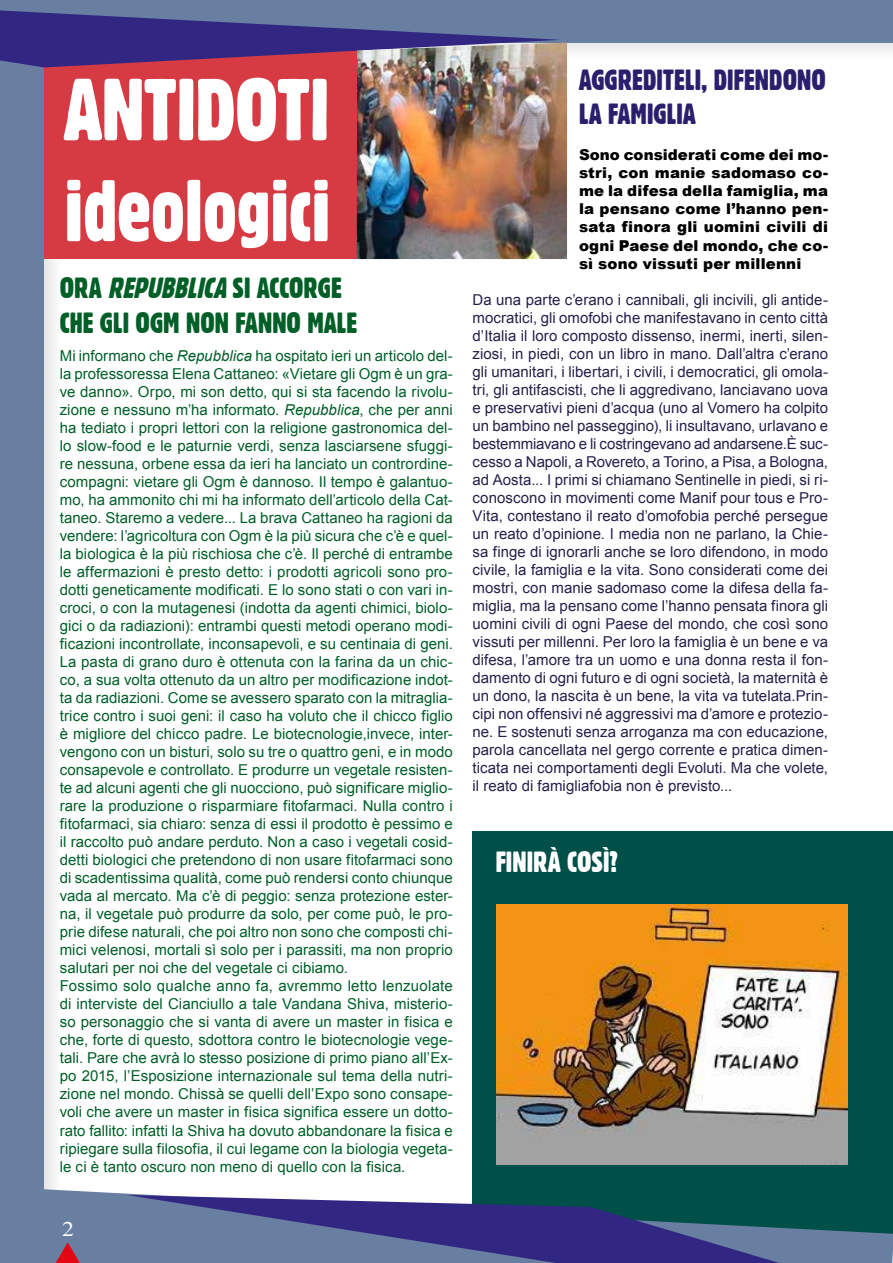
<style>
.page{position:relative;width:893px;height:1263px;background:#fff}
.page>*{position:absolute;margin:0;border:0;box-sizing:border-box;transform-origin:0 0}
.t1{font:85.5px "Gothic 821 Condensed BT";letter-spacing:-.005em;color:#fff}
.t2{font:84px "Gothic 821 Condensed BT";letter-spacing:-.01em;color:#fff}
.t3{font:28.5px/34.2px "Gothic 821 Condensed BT";color:#005f27}
.t4{font:28.5px/34.2px "Gothic 821 Condensed BT";color:#2a1f6d}
.t5{font:28.5px "Gothic 821 Condensed BT";letter-spacing:-.005em;color:#fff}
.t6{font:20.7px "Times New Roman";color:#fff;scale:1.16 1}
.t7{font:15px/18px "Arial";letter-spacing:.005em;color:#005f27}
.t8{font:15px/18px "Arial";color:#25204c;text-align:justify}
.t9{font:900 15px/18px "Arial";letter-spacing:.01em;color:#000;text-align:justify}
.s1{font-style:italic}
</style>
<div class="page">
<div style="left:472px;top:831px;width:421px;height:412px;background:#004f48"></div>
<div style="left:0;top:0;width:893px;height:61px;background:#f5f5f5"></div>
<div style="left:0;top:250px;width:64px;height:959px;background:linear-gradient(to bottom,#f3f3f3,#f3f3f3)"></div>
<div style="left:39px;top:47px;width:323px;height:212px;background:#d63b44"></div>
<div style="left:0;top:0;width:893px;height:43px;background:#697fa2"></div>
<div style="left:0;top:0;width:43px;height:1263px;background:#697fa2"></div>
<svg style="left:43px;top:1187px;width:850px;height:76px;fill:#697fa2"></svg>
<svg style="left:127px;top:1195px;width:652px;height:68px"></svg>
<svg style="left:0;top:10px;width:560px;height:57px"></svg>
<svg style="left:56px;top:1242px;width:24px;height:21px"></svg>
<img style="left:357px;top:43px;width:210px;height:216px">
<img style="left:496px;top:904px;width:351px;height:260px">
<h1 class="t1" style="left:64px;top:58px;width:267px">ANTIDOTI</h1>
<h2 class="t2" style="left:64px;top:160px;width:268px">IDEOLOGICI</h2>
<h3 class="t3" style="left:60px;top:271px;width:288px">ORA <span class="s1">REPUBBLICA</span> SI ACCORGE<br>CHE GLI OGM NON FANNO MALE</h3>
<p class="t7" style="left:60px;top:347px;width:395px">Mi informano che <span class="s1">Repubblica</span> ha ospitato ieri un articolo del&shy;la professoressa Elena Cattaneo: «Vietare gli Ogm è un gra&shy;ve danno». Orpo, mi son detto, qui si sta facendo la rivolu&shy;zione e nessuno m’ha informato. <span class="s1">Repubblica</span>, che per anni ha tediato i propri lettori con la religione gastronomica del&shy;lo slow-food e le paturnie verdi, senza lasciarsene sfuggi&shy;re nessuna, orbene essa da ieri ha lanciato un contrordine&shy;compagni: vietare gli Ogm è dannoso. Il tempo è galantuo&shy;mo, ha ammonito chi mi ha informato dell’articolo della Cat&shy;taneo. Staremo a vedere... La brava Cattaneo ha ragioni da vendere: l’agricoltura con Ogm è la più sicura che c’è e quel&shy;la biologica è la più rischiosa che c’è. Il perché di entrambe le affermazioni è presto detto: i prodotti agricoli sono pro&shy;dotti geneticamente modificati. E lo sono stati o con vari in&shy;croci, o con la mutagenesi (indotta da agenti chimici, biolo&shy;gici o da radiazioni): entrambi questi metodi operano modi&shy;ficazioni incontrollate, inconsapevoli, e su centinaia di geni.<br>La pasta di grano duro è ottenuta con la farina da un chic&shy;co, a sua volta ottenuto da un altro per modificazione indot&shy;ta da radiazioni. Come se avessero sparato con la mitraglia&shy;trice contro i suoi geni: il caso ha voluto che il chicco figlio è migliore del chicco padre. Le biotecnologie,invece, inter&shy;vengono con un bisturi, solo su tre o quattro geni, e in modo consapevole e controllato. E produrre un vegetale resisten&shy;te ad alcuni agenti che gli nuocciono, può significare miglio&shy;rare la produzione o risparmiare fitofarmaci. Nulla contro i fitofarmaci, sia chiaro: senza di essi il prodotto è pessimo e il raccolto può andare perduto. Non a caso i vegetali cosid&shy;detti biologici che pretendono di non usare fitofarmaci sono di scadentissima qualità, come può rendersi conto chiunque vada al mercato. Ma c’è di peggio: senza protezione ester&shy;na, il vegetale può produrre da solo, per come può, le pro&shy;prie difese naturali, che poi altro non sono che composti chi&shy;mici velenosi, mortali sì solo per i parassiti, ma non proprio salutari per noi che del vegetale ci cibiamo.<br>Fossimo solo qualche anno fa, avremmo letto lenzuolate di interviste del Cianciullo a tale Vandana Shiva, misterio&shy;so personaggio che si vanta di avere un master in fisica e che, forte di questo, sdottora contro le biotecnologie vege&shy;tali. Pare che avrà lo stesso posizione di primo piano all’Ex&shy;po 2015, l’Esposizione internazionale sul tema della nutri&shy;zione nel mondo. Chissà se quelli dell’Expo sono consape&shy;voli che avere un master in fisica significa essere un dotto&shy;rato fallito: infatti la Shiva ha dovuto abbandonare la fisica e ripiegare sulla filosofia, il cui legame con la biologia vegeta&shy;le ci è tanto oscuro non meno di quello con la fisica.</p>
<h3 class="t6" style="left:62px;top:1215px;width:12px">2</h3>
<h3 class="t4" style="left:579px;top:62px;width:191px">AGGREDITELI, DIFENDONO<br>LA FAMIGLIA</h3>
<p class="t9" style="left:579px;top:145px;width:251px">Sono considerati come dei mo&shy;stri, con manie sadomaso co&shy;me la difesa della famiglia, ma la pensano come l’hanno pen&shy;sata finora gli uomini civili di ogni Paese del mondo, che co&shy;sì sono vissuti per millenni</p>
<p class="t8" style="left:472px;top:291px;width:357px">Da una parte c’erano i cannibali, gli incivili, gli antide&shy;mocratici, gli omofobi che manifestavano in cento città d’Italia il loro composto dissenso, inermi, inerti, silen&shy;ziosi, in piedi, con un libro in mano. Dall’altra c’erano gli umanitari, i libertari, i civili, i democratici, gli omola&shy;tri, gli antifascisti, che li aggredivano, lanciavano uova e preservativi pieni d’acqua (uno al Vomero ha colpito un bambino nel passeggino), li insultavano, urlavano e bestemmiavano e li costringevano ad andarsene.È suc&shy;cesso a Napoli, a Rovereto, a Torino, a Pisa, a Bologna, ad Aosta... I primi si chiamano Sentinelle in piedi, si ri&shy;conoscono in movimenti come Manif pour tous e Pro-Vita, contestano il reato d’omofobia perché persegue un reato d’opinione. I media non ne parlano, la Chie&shy;sa finge di ignorarli anche se loro difendono, in modo civile, la famiglia e la vita. Sono considerati come dei mostri, con manie sadomaso come la difesa della fa&shy;miglia, ma la pensano come l’hanno pensata finora gli uomini civili di ogni Paese del mondo, che così sono vissuti per millenni. Per loro la famiglia è un bene e va difesa, l’amore tra un uomo e una donna resta il fon&shy;damento di ogni futuro e di ogni società, la maternità è un dono, la nascita è un bene, la vita va tutelata.Prin&shy;cipi non offensivi né aggressivi ma d’amore e protezio&shy;ne. E sostenuti senza arroganza ma con educazione, parola cancellata nel gergo corrente e pratica dimen&shy;ticata nei comportamenti degli Evoluti. Ma che volete, il reato di famigliafobia non è previsto...</p>
<h3 class="t5" style="left:496px;top:845px;width:125px">FINIRÀ COSÌ?</h3>
</div>
